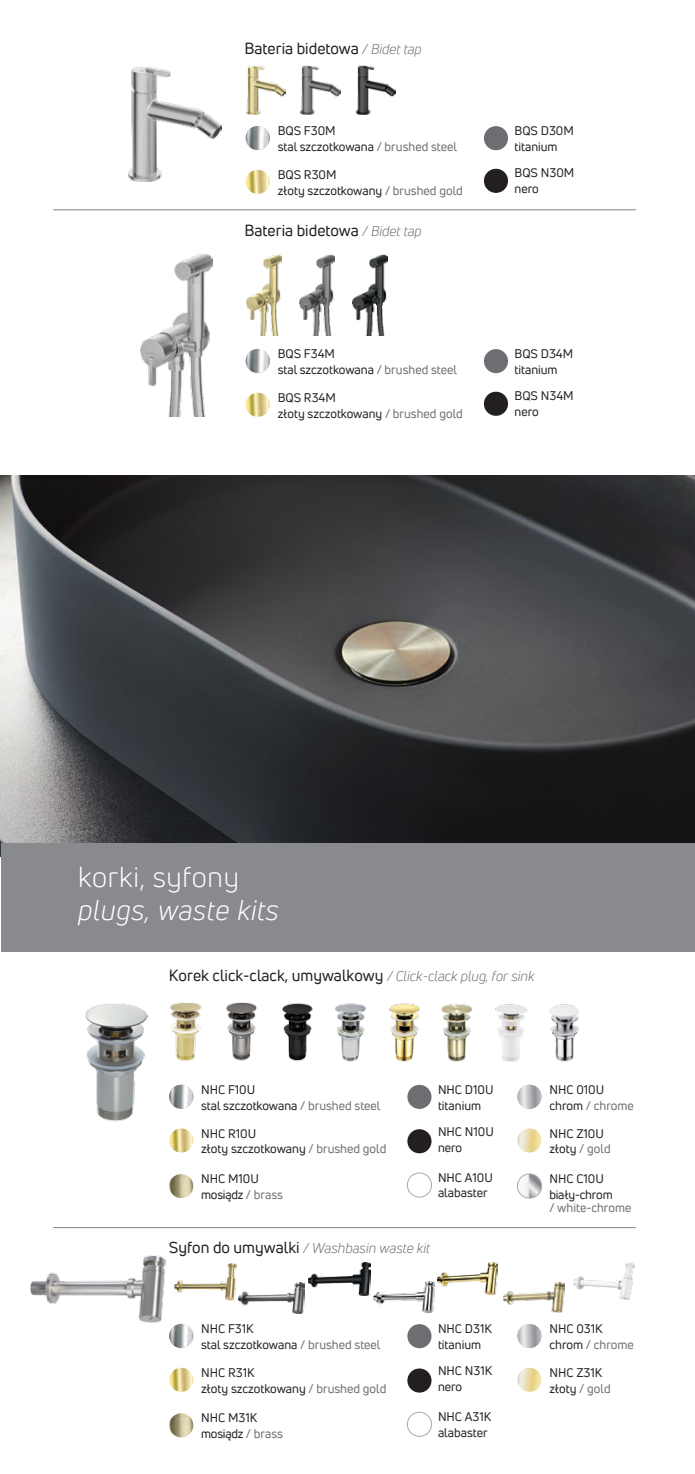
<style>
.page{position:relative;width:695px;height:1474px;background:#fff}
.page>*{position:absolute;margin:0;border:0;box-sizing:border-box;transform-origin:0 0}
.t1{font:italic 28px "Uni Neue";letter-spacing:.025em;color:#fff}
.t2{font:28px "Uni Neue";letter-spacing:.025em;color:#fff}
.t3{font:15.75px "Uni Neue";color:#231f20}
.t4{font:italic 14px "Uni Neue";color:#6d6e71}
.t5{font:12.25px/15.8px "Uni Neue";color:#231f20}
.t6{font:12.25px/15.8px "Uni Neue";letter-spacing:-.02em;color:#231f20}
.t7{font:12.25px "Uni Neue";color:#6d6e71}
.s1{font-style:italic;font-size:14px;color:#6d6e71}
.s2{color:#6d6e71}
.s3{font-style:normal;font-size:15.75px;color:#231f20}
</style>
<div class="page">
<img style="left:1px;top:476px;width:693px;height:366px">
<hr style="left:53px;top:209px;width:582px;height:1px;background:#808285">
<svg style="left:484px;top:126px;width:24px;height:24px"></svg>
<div style="left:484px;top:169px;width:24px;height:24px;background:#231f20;border-radius:50%"></div>
<img style="left:246px;top:126px;width:24px;height:24px;border-radius:12px">
<svg style="left:245px;top:170px;width:25px;height:24px"></svg>
<img style="left:129px;top:67px;width:92px;height:114px">
<img style="left:246px;top:66px;width:39px;height:49px">
<img style="left:300px;top:66px;width:40px;height:49px">
<img style="left:356px;top:66px;width:40px;height:49px">
<svg style="left:484px;top:349px;width:24px;height:24px"></svg>
<div style="left:484px;top:392px;width:24px;height:24px;background:#231f20;border-radius:50%"></div>
<img style="left:246px;top:349px;width:24px;height:24px;border-radius:12px">
<svg style="left:245px;top:393px;width:25px;height:24px"></svg>
<img style="left:141px;top:253px;width:71px;height:163px">
<img style="left:246px;top:254px;width:35px;height:81px">
<img style="left:299px;top:254px;width:36px;height:81px">
<img style="left:352px;top:254px;width:35px;height:81px">
<div style="left:1px;top:842px;width:693px;height:109px;background:#888a8d"></div>
<hr style="left:53px;top:1227px;width:582px;height:1px;background:#808285">
<img style="left:85px;top:1003px;width:63px;height:118px">
<svg style="left:407px;top:1084px;width:24px;height:24px"></svg>
<div style="left:407px;top:1129px;width:24px;height:24px;background:#231f20;border-radius:50%"></div>
<img style="left:169px;top:1084px;width:24px;height:24px;border-radius:12px">
<svg style="left:169px;top:1128px;width:25px;height:25px"></svg>
<img style="left:517px;top:1084px;width:24px;height:24px;border-radius:12px">
<img style="left:517px;top:1128px;width:25px;height:25px">
<div style="left:407px;top:1172px;width:24px;height:25px;border:1px solid #a7a9ac;border-radius:50%"></div>
<img style="left:169px;top:1174px;width:25px;height:24px">
<svg style="left:517px;top:1173px;width:25px;height:26px"></svg>
<img style="left:171px;top:1002px;width:407px;height:59px">
<svg style="left:407px;top:1324px;width:24px;height:24px"></svg>
<div style="left:407px;top:1368px;width:24px;height:24px;background:#231f20;border-radius:50%"></div>
<img style="left:169px;top:1323px;width:24px;height:24px;border-radius:12px">
<svg style="left:169px;top:1367px;width:25px;height:25px"></svg>
<img style="left:517px;top:1323px;width:24px;height:24px;border-radius:12px">
<img style="left:517px;top:1367px;width:25px;height:25px">
<div style="left:407px;top:1411px;width:24px;height:25px;border:1px solid #a7a9ac;border-radius:50%"></div>
<img style="left:169px;top:1413px;width:25px;height:25px">
<img style="left:309px;top:1262px;width:61px;height:33px">
<img style="left:373px;top:1281px;width:61px;height:31px">
<img style="left:239px;top:1282px;width:65px;height:31px">
<img style="left:503px;top:1282px;width:62px;height:30px">
<img style="left:175px;top:1263px;width:61px;height:37px">
<img style="left:437px;top:1262px;width:61px;height:32px">
<img style="left:573px;top:1262px;width:61px;height:37px">
<img style="left:30px;top:1255px;width:136px;height:67px">
<p class="t3" style="left:244px;top:39px;width:179px">Bateria bidetowa <span class="s1">/ Bidet tap</span></p>
<p class="t5" style="left:277px;top:123px;width:181px">BQS F30M<br>stal szczotkowana <span class="s2">/ brushed steel</span></p>
<p class="t5" style="left:514px;top:123px;width:61px">BQS D30M titanium</p>
<p class="t5" style="left:514px;top:165px;width:61px">BQS N30M nero</p>
<p class="t5" style="left:277px;top:166px;width:187px">BQS R30M<br>złoty szczotkowany <span class="s2">/ brushed gold</span></p>
<p class="t3" style="left:244px;top:221px;width:179px">Bateria bidetowa <span class="s1">/ Bidet tap</span></p>
<p class="t5" style="left:277px;top:346px;width:181px">BQS F34M<br>stal szczotkowana <span class="s2">/ brushed steel</span></p>
<p class="t5" style="left:514px;top:346px;width:60px">BQS D34M titanium</p>
<p class="t5" style="left:514px;top:388px;width:61px">BQS N34M nero</p>
<p class="t5" style="left:277px;top:389px;width:187px">BQS R34M<br>złoty szczotkowany <span class="s2">/ brushed gold</span></p>
<h1 class="t2" style="left:78px;top:860px;width:162px">korki, syfony</h1>
<h1 class="t1" style="left:78px;top:893px;width:202px">plugs, waste kits</h1>
<p class="t3" style="left:169px;top:965px;width:367px">Korek click-clack, umywalkowy <span class="s1">/ Click-clack plug, for sink</span></p>
<p class="t5" style="left:201px;top:1081px;width:181px">NHC F10U<br>stal szczotkowana <span class="s2">/ brushed steel</span></p>
<p class="t5" style="left:438px;top:1081px;width:57px">NHC D10U titanium</p>
<p class="t5" style="left:438px;top:1123px;width:57px">NHC N10U nero</p>
<p class="t5" style="left:201px;top:1125px;width:187px">NHC R10U<br>złoty szczotkowany <span class="s2">/ brushed gold</span></p>
<p class="t5" style="left:549px;top:1081px;width:86px">NHC 010U chrom <span class="s2">/ chrome</span></p>
<p class="t5" style="left:549px;top:1125px;width:63px">NHC Z10U złoty <span class="s2">/ gold</span></p>
<p class="t5" style="left:438px;top:1169px;width:56px">NHC A10U alabaster</p>
<p class="t5" style="left:201px;top:1170px;width:83px">NHC M10U mosiądz <span class="s2">/ brass</span></p>
<p class="t6" style="left:549px;top:1170px;width:65px">NHC C10U biały-chrom</p>
<p class="t7" style="left:549px;top:1199px;width:84px">/ white-chrome</p>
<p class="t4" style="left:169px;top:1239px;width:263px"><span class="s3">Syfon do umywalki</span> / Washbasin waste kit</p>
<p class="t5" style="left:201px;top:1320px;width:181px">NHC F31K<br>stal szczotkowana <span class="s2">/ brushed steel</span></p>
<p class="t5" style="left:438px;top:1320px;width:55px">NHC D31K titanium</p>
<p class="t5" style="left:438px;top:1362px;width:56px">NHC N31K nero</p>
<p class="t5" style="left:201px;top:1364px;width:187px">NHC R31K<br>złoty szczotkowany <span class="s2">/ brushed gold</span></p>
<p class="t5" style="left:201px;top:1409px;width:83px">NHC M31K mosiądz <span class="s2">/ brass</span></p>
<p class="t5" style="left:438px;top:1408px;width:55px">NHC A31K alabaster</p>
<p class="t5" style="left:549px;top:1320px;width:86px">NHC 031K chrom <span class="s2">/ chrome</span></p>
<p class="t5" style="left:549px;top:1364px;width:63px">NHC Z31K złoty <span class="s2">/ gold</span></p>
</div>
